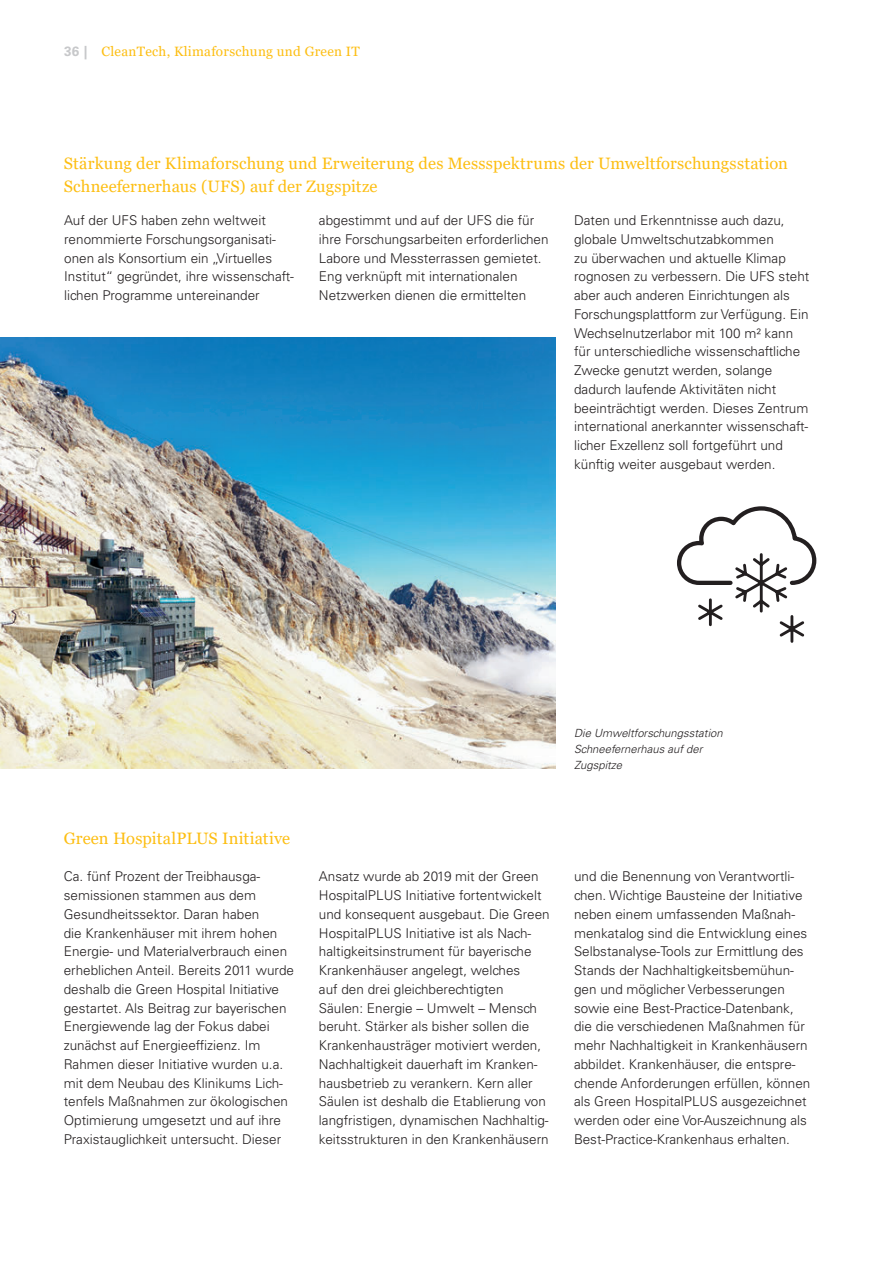
<style>
.page{position:relative;width:893px;height:1263px;background:#fff}
.page>*{position:absolute;margin:0;border:0;box-sizing:border-box;transform-origin:0 0}
.Überschrift_III_Klimabericht{font:16.5px/23.2px "Georgia";letter-spacing:.01em;color:#fdbe12}
.Fließtext_Klimabericht{font:300 13.5px/18.8px "Univers LT Std";color:#231f20}
.t1{font:13.5px "Georgia";letter-spacing:.02em;color:#fdbe12}
.Bildunterschrift_Klimabericht{font:italic 300 11.25px/15.8px "Univers LT Std";color:#231f20}
.s1{font-family:"Univers LT Std";font-weight:700;color:#c7c8ca}
</style>
<div class="page">
<img style="left:0;top:338px;width:555px;height:431px">
<svg style="left:677px;top:506px;width:140px;height:137px"></svg>
<p class="t1" style="left:64px;top:43px;width:297px"><span class="s1">36 |</span> CleanTech, Klimaforschung und Green IT</p>
<h3 class="Überschrift_III_Klimabericht" style="left:64px;top:152px;width:726px">Stärkung der Klimaforschung und Erweiterung des Messspektrums der Umweltforschungsstation<br>Schneefernerhaus (UFS) auf der Zugspitze</h3>
<p class="Fließtext_Klimabericht" style="left:64px;top:211px;width:231px">Auf der UFS haben zehn weltweit renommierte Forschungsorganisati&shy;onen als Konsortium ein „Virtuelles Institut“ gegründet, ihre wissenschaft&shy;lichen Programme untereinander</p>
<p class="Fließtext_Klimabericht" style="left:319px;top:211px;width:231px">abgestimmt und auf der UFS die für ihre Forschungsarbeiten erforderlichen Labore und Messterrassen gemietet.<br>Eng verknüpft mit internationalen Netzwerken dienen die ermittelten</p>
<p class="Fließtext_Klimabericht" style="left:574px;top:211px;width:237px">Daten und Erkenntnisse auch dazu, globale Umweltschutzabkommen<br>zu überwachen und aktuelle Klimap rognosen zu verbessern. Die UFS steht aber auch anderen Einrichtungen als Forschungsplattform zur Verfügung. Ein Wechselnutzerlabor mit 100 m² kann für unterschiedliche wissenschaftliche Zwecke genutzt werden, solange dadurch laufende Aktivitäten nicht beeinträchtigt werden. Dieses Zentrum international anerkannter wissenschaft&shy;licher Exzellenz soll fortgeführt und künftig weiter ausgebaut werden.</p>
<h3 class="Überschrift_III_Klimabericht" style="left:64px;top:827px;width:228px">Green HospitalPLUS Initiative</h3>
<p class="Fließtext_Klimabericht" style="left:64px;top:867px;width:232px">Ca. fünf Prozent der Treibhausga&shy;semissionen stammen aus dem Gesundheitssektor. Daran haben<br>die Krankenhäuser mit ihrem hohen Energie- und Materialverbrauch einen erheblichen Anteil. Bereits 2011 wurde deshalb die Green Hospital Initiative gestartet. Als Beitrag zur bayerischen Energiewende lag der Fokus dabei zunächst auf Energieeffizienz. Im Rahmen dieser Initiative wurden u.a. mit dem Neubau des Klinikums Lich&shy;tenfels Maßnahmen zur ökologischen Optimierung umgesetzt und auf ihre Praxistauglichkeit untersucht. Dieser</p>
<p class="Fließtext_Klimabericht" style="left:319px;top:867px;width:232px">Ansatz wurde ab 2019 mit der Green HospitalPLUS Initiative fortentwickelt und konsequent ausgebaut. Die Green HospitalPLUS Initiative ist als Nach&shy;haltigkeitsinstrument für bayerische Krankenhäuser angelegt, welches<br>auf den drei gleichberechtigten Säulen: Energie – Umwelt – Mensch beruht. Stärker als bisher sollen die Krankenhausträger motiviert werden, Nachhaltigkeit dauerhaft im Kranken&shy;hausbetrieb zu verankern. Kern aller Säulen ist deshalb die Etablierung von langfristigen, dynamischen Nachhaltig&shy;keitsstrukturen in den Krankenhäusern</p>
<p class="Bildunterschrift_Klimabericht" style="left:574px;top:726px;width:150px">Die Umweltforschungsstation<br>Schneefernerhaus auf der<br>Zugspitze</p>
<p class="Fließtext_Klimabericht" style="left:574px;top:867px;width:238px">und die Benennung von Verantwortli&shy;chen. Wichtige Bausteine der Initiative neben einem umfassenden Maßnah&shy;menkatalog sind die Entwicklung eines Selbstanalyse-Tools zur Ermittlung des Stands der Nachhaltigkeitsbemühun&shy;gen und möglicher Verbesserungen sowie eine Best-Practice-Datenbank, die die verschiedenen Maßnahmen für mehr Nachhaltigkeit in Krankenhäusern abbildet. Krankenhäuser, die entspre&shy;chende Anforderungen erfüllen, können als Green HospitalPLUS ausgezeichnet werden oder eine Vor-Auszeichnung als Best-Practice-Krankenhaus erhalten.</p>
</div>
